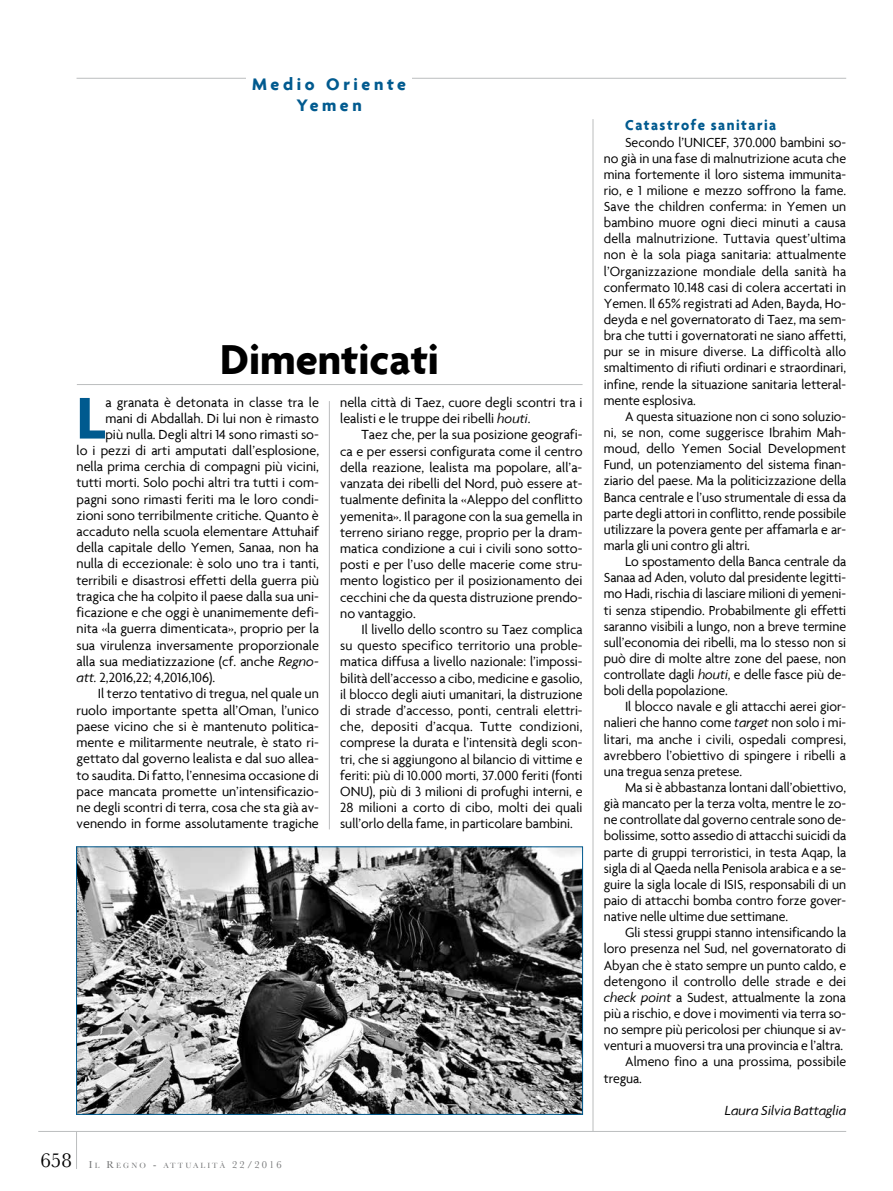
<style>
.page{position:relative;width:893px;height:1191px;background:#fff}
.page>*{position:absolute;margin:0;border:0;box-sizing:border-box;transform-origin:0 0}
.t1{font:700 63.6px "Agenda";color:#005a8f}
.t2{font:700 45px "Agenda";color:#000}
.t3{font:700 18px/21px "Agenda";letter-spacing:.2em;color:#005a8f;text-align:center}
.t4{font:700 15.75px "Agenda";letter-spacing:.1em;color:#005a8f;scale:.95 1}
.t5{font:14.25px/16.2px "Agenda";color:#000;text-align:justify}
.t6{font:italic 14.25px "Agenda";color:#000}
.t7{font:7.8px "Baskerville";letter-spacing:.265em;color:#707172}
.s1{font-style:italic}
.s2{font-size:10.5px}
</style>
<div class="page">
<hr style="left:77px;top:78px;width:769px;height:1px;background:#bbbdbe">
<div style="left:246px;top:77px;width:166px;height:57px;background:#fff"></div>
<hr style="left:76px;top:1131px;width:1px;height:38px;background:#bbbdbe">
<hr style="left:38px;top:1131px;width:808px;height:1px;background:#bbbdbe">
<hr style="left:77px;top:384px;width:506px;height:1px;background:#bbbdbe">
<hr style="left:329px;top:401px;width:1px;height:428px;background:#bbbdbe">
<hr style="left:593px;top:119px;width:1px;height:1012px;background:#bbbdbe">
<img style="left:78px;top:848px;width:503px;height:264px">
<div style="left:76px;top:846px;width:507px;height:268px;border:1px solid #005a8f"></div>
<p class="t3" style="left:252px;top:73px;width:156px">Medio Oriente<br>Yemen</p>
<h2 class="t2" style="left:220px;top:332px;width:220px">Dimenticati</h2>
<h1 class="t1" style="left:77px;top:379px;width:30px">L</h1>
<p class="t5" style="left:105px;top:394px;width:215px">a granata è detonata in classe tra le</p>
<p class="t5" style="left:105px;top:410px;width:215px">mani di Abdallah. Di lui non è rimasto</p>
<p class="t5" style="left:105px;top:425px;width:215px">più nulla. Degli altri 14 sono rimasti so-</p>
<p class="t5" style="left:77px;top:442px;width:244px">lo i pezzi di arti amputati dall’esplosione,</p>
<p class="t5" style="left:77px;top:458px;width:244px">nella prima cerchia di compagni più vicini,</p>
<p class="t5" style="left:77px;top:474px;width:244px">tutti morti. Solo pochi altri tra tutti i com-</p>
<p class="t5" style="left:77px;top:490px;width:244px">pagni sono rimasti feriti ma le loro condi-</p>
<p class="t5" style="left:77px;top:507px;width:244px">zioni sono terribilmente critiche. Quanto è</p>
<p class="t5" style="left:77px;top:523px;width:244px">accaduto nella scuola elementare Attuhaif</p>
<p class="t5" style="left:77px;top:539px;width:244px">della capitale dello Yemen, Sanaa, non ha</p>
<p class="t5" style="left:77px;top:555px;width:244px">nulla di eccezionale: è solo uno tra i tanti,</p>
<p class="t5" style="left:77px;top:572px;width:244px">terribili e disastrosi effetti della guerra più</p>
<p class="t5" style="left:77px;top:588px;width:244px">tragica che ha colpito il paese dalla sua uni-</p>
<p class="t5" style="left:77px;top:604px;width:244px">ficazione e che oggi è unanimemente defi-</p>
<p class="t5" style="left:77px;top:620px;width:244px">nita «la guerra dimenticata», proprio per la</p>
<p class="t5" style="left:77px;top:636px;width:244px">sua virulenza inversamente proporzionale</p>
<p class="t5" style="left:77px;top:653px;width:244px">alla sua mediatizzazione (cf. anche <span class="s1">Regno-</span></p>
<p class="t5" style="left:77px;top:669px;width:140px"><span class="s1">att.</span> 2,2016,22; 4,2016,106).</p>
<p class="t5" style="left:98px;top:685px;width:223px">Il terzo tentativo di tregua, nel quale un</p>
<p class="t5" style="left:77px;top:701px;width:244px">ruolo importante spetta all’Oman, l’unico</p>
<p class="t5" style="left:77px;top:718px;width:244px">paese vicino che si è mantenuto politica-</p>
<p class="t5" style="left:77px;top:734px;width:244px">mente e militarmente neutrale, è stato ri-</p>
<p class="t5" style="left:77px;top:750px;width:244px">gettato dal governo lealista e dal suo allea-</p>
<p class="t5" style="left:77px;top:766px;width:244px">to saudita. Di fatto, l’ennesima occasione di</p>
<p class="t5" style="left:77px;top:783px;width:244px">pace mancata promette un’intensificazio-</p>
<p class="t5" style="left:77px;top:799px;width:244px">ne degli scontri di terra, cosa che sta già av-</p>
<p class="t5" style="left:77px;top:815px;width:244px">venendo in forme assolutamente tragiche</p>
<p class="t5" style="left:340px;top:394px;width:244px">nella città di Taez, cuore degli scontri tra i lealisti e le truppe dei ribelli <span class="s1">houti</span>.</p>
<p class="t5" style="left:340px;top:426px;width:244px;text-indent:21px">Taez che, per la sua posizione geografi&shy;ca e per essersi configurata come il centro della reazione, lealista ma popolare, all’a&shy;vanzata dei ribelli del Nord, può essere at&shy;tualmente definita la «Aleppo del conflitto yemenita». Il paragone con la sua gemella in terreno siriano regge, proprio per la dram&shy;matica condizione a cui i civili sono sotto&shy;posti e per l’uso delle macerie come stru&shy;mento logistico per il posizionamento dei cecchini che da questa distruzione prendo&shy;no vantaggio.</p>
<p class="t5" style="left:340px;top:621px;width:244px;text-indent:21px">Il livello dello scontro su Taez complica su questo specifico territorio una proble&shy;matica diffusa a livello nazionale: l’impossi&shy;bilità dell’accesso a cibo, medicine e gasolio, il blocco degli aiuti umanitari, la distruzione di strade d’accesso, ponti, centrali elettri&shy;che, depositi d’acqua. Tutte condizioni, comprese la durata e l’intensità degli scon&shy;tri, che si aggiungono al bilancio di vittime e feriti: più di 10.000 morti, 37.000 feriti (fonti ONU), più di 3 milioni di profughi interni, e 28 milioni a corto di cibo, molti dei quali sull’orlo della fame, in particolare bambini.</p>
<p class="t7" style="left:40px;top:1161px;width:243px"><sup>658</sup> <span class="s2">I</span>L <span class="s2">R</span>EGNO <span class="s2">-</span> ATTUALITÀ <span class="s2">22/2016</span></p>
<p class="t4" style="left:625px;top:116px;width:161px">Catastrofe sanitaria</p>
<p class="t5" style="left:604px;top:133px;width:244px;text-indent:21px">Secondo l’UNICEF, 370.000 bambini so&shy;no già in una fase di malnutrizione acuta che mina fortemente il loro sistema immunita&shy;rio, e 1 milione e mezzo soffrono la fame.<br>Save the children conferma: in Yemen un bambino muore ogni dieci minuti a causa della malnutrizione. Tuttavia quest’ultima non è la sola piaga sanitaria: attualmente l’Organizzazione mondiale della sanità ha confermato 10.148 casi di colera accertati in Yemen. Il 65% registrati ad Aden, Bayda, Ho&shy;deyda e nel governatorato di Taez, ma sem&shy;bra che tutti i governatorati ne siano affetti, pur se in misure diverse. La difficoltà allo smaltimento di rifiuti ordinari e straordinari, infine, rende la situazione sanitaria letteral&shy;mente esplosiva.</p>
<p class="t5" style="left:604px;top:408px;width:244px;text-indent:21px">A questa situazione non ci sono soluzio&shy;ni, se non, come suggerisce Ibrahim Mah&shy;moud, dello Yemen Social Development Fund, un potenziamento del sistema finan&shy;ziario del paese. Ma la politicizzazione della Banca centrale e l’uso strumentale di essa da parte degli attori in conflitto, rende possibile utilizzare la povera gente per affamarla e ar&shy;marla gli uni contro gli altri.</p>
<p class="t5" style="left:604px;top:553px;width:244px;text-indent:21px">Lo spostamento della Banca centrale da Sanaa ad Aden, voluto dal presidente legitti&shy;mo Hadi, rischia di lasciare milioni di yemeni&shy;ti senza stipendio. Probabilmente gli effetti saranno visibili a lungo, non a breve termine sull’economia dei ribelli, ma lo stesso non si può dire di molte altre zone del paese, non controllate dagli <span class="s1">houti</span>, e delle fasce più de&shy;boli della popolazione.</p>
<p class="t5" style="left:604px;top:698px;width:244px;text-indent:21px">Il blocco navale e gli attacchi aerei gior&shy;nalieri che hanno come <span class="s1">target</span> non solo i mi&shy;litari, ma anche i civili, ospedali compresi, avrebbero l’obiettivo di spingere i ribelli a una tregua senza pretese.</p>
<p class="t5" style="left:604px;top:779px;width:244px;text-indent:21px">Ma si è abbastanza lontani dall’obiettivo, già mancato per la terza volta, mentre le zo&shy;ne controllate dal governo centrale sono de&shy;bolissime, sotto assedio di attacchi suicidi da parte di gruppi terroristici, in testa Aqap, la sigla di al Qaeda nella Penisola arabica e a se&shy;guire la sigla locale di ISIS, responsabili di un paio di attacchi bomba contro forze gover&shy;native nelle ultime due settimane.</p>
<p class="t5" style="left:625px;top:924px;width:223px">Gli stessi gruppi stanno intensificando la</p>
<p class="t5" style="left:604px;top:940px;width:244px">loro presenza nel Sud, nel governatorato di</p>
<p class="t5" style="left:604px;top:956px;width:244px">Abyan che è stato sempre un punto caldo, e</p>
<p class="t5" style="left:604px;top:972px;width:244px">detengono il controllo delle strade e dei</p>
<p class="t5" style="left:604px;top:988px;width:244px"><span class="s1">check point</span> a Sudest, attualmente la zona</p>
<p class="t5" style="left:604px;top:1005px;width:244px">più a rischio, e dove i movimenti via terra so-</p>
<p class="t5" style="left:604px;top:1021px;width:244px">no sempre più pericolosi per chiunque si av-</p>
<p class="t5" style="left:604px;top:1037px;width:241px">venturi a muoversi tra una provincia e l’altra.</p>
<p class="t5" style="left:625px;top:1053px;width:223px">Almeno fino a una prossima, possibile</p>
<p class="t5" style="left:604px;top:1069px;width:40px">tregua.</p>
<p class="t6" style="left:725px;top:1101px;width:123px">Laura Silvia Battaglia</p>
</div>
